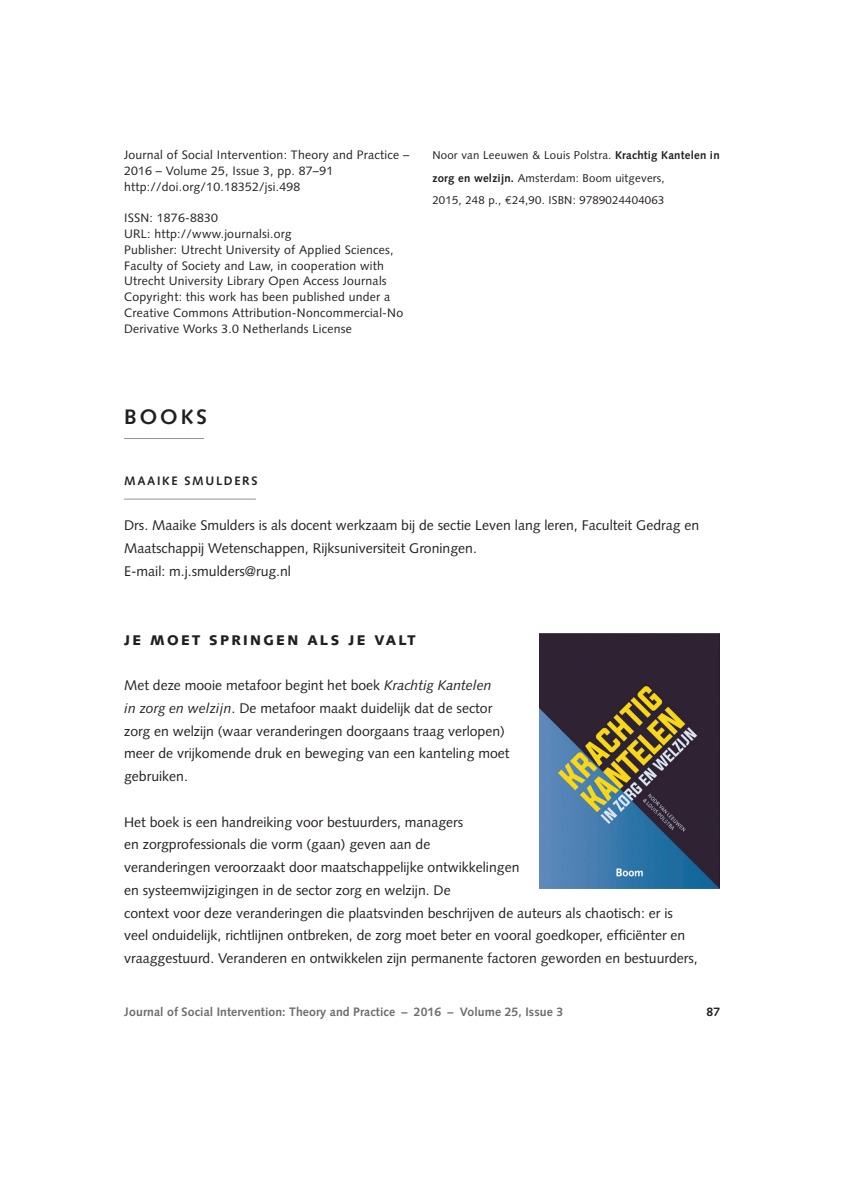
<style>
.page{position:relative;width:844px;height:1191px;background:#fff}
.page>*{position:absolute;margin:0;border:0;box-sizing:border-box;transform-origin:0 0}
.t1{font:700 21px "Syntax";color:#231f20}
.t2{font:14px/22.8px "Syntax";color:#231f20}
.t3{font:900 14px "Syntax";letter-spacing:.16em;color:#231f20}
.t4{font:12.25px/15.8px "Syntax";letter-spacing:.02em;color:#231f20}
.t5{font:700 12.25px "Syntax";letter-spacing:.005em;color:#6c6d70}
.t6{font:700 12.25px "Syntax";letter-spacing:.14em;color:#231f20}
.t7{font:11.38px/22.8px "Syntax";letter-spacing:.02em;color:#231f20}
.s1{font-weight:700}
.s2{font-family:"Euro Mono"}
.s3{font-style:italic}
</style>
<div class="page">
<hr style="left:124px;top:438px;width:80px;height:1px;background:#939598">
<hr style="left:124px;top:499px;width:132px;height:1px;background:#939598">
<img style="left:539px;top:633px;width:180px;height:256px">
<p class="t4" style="left:124px;top:147px;width:287px">Journal of Social Intervention: Theory and Practice –<br>2016 – Volume 25, Issue 3, pp. 87–91 http://doi.org/10.18352/jsi.498</p>
<p class="t4" style="left:124px;top:210px;width:280px">ISSN: 1876-8830<br>URL: http://www.journalsi.org<br>Publisher: Utrecht University of Applied Sciences, Faculty of Society and Law, in cooperation with Utrecht University Library Open Access Journals Copyright: this work has been published under a Creative Commons Attribution-Noncommercial-No Derivative Works 3.0 Netherlands License</p>
<p class="t7" style="left:432px;top:143px;width:289px">Noor van Leeuwen &amp; Louis Polstra. <span class="s1">Krachtig Kantelen in zorg en welzijn.</span> Amsterdam: Boom uitgevers,<br>2015, 248 p., <span class="s2">€</span>24,90. ISBN: 9789024404063</p>
<h1 class="t1" style="left:124px;top:405px;width:70px">Books</h1>
<p class="t6" style="left:124px;top:473px;width:134px">Maaike Smulders</p>
<p class="t2" style="left:124px;top:514px;width:576px">Drs. Maaike Smulders is als docent werkzaam bij de sectie Leven lang leren, Faculteit Gedrag en<br>Maatschappij Wetenschappen, Rijksuniversiteit Groningen.<br>E-mail: m.j.smulders@rug.nl</p>
<p class="t3" style="left:124px;top:631px;width:293px">JE MOET SPRINGEN ALS JE VALT</p>
<p class="t2" style="left:124px;top:674px;width:387px">Met deze mooie metafoor begint het boek <span class="s3">Krachtig Kantelen<br>in zorg en welzijn</span>. De metafoor maakt duidelijk dat de sector zorg en welzijn (waar veranderingen doorgaans traag verlopen) meer de vrijkomende druk en beweging van een kanteling moet gebruiken.</p>
<p class="t2" style="left:124px;top:810px;width:575px">Het boek is een handreiking voor bestuurders, managers<br>en zorgprofessionals die vorm (gaan) geven aan de<br>veranderingen veroorzaakt door maatschappelijke ontwikkelingen<br>en systeemwijzigingen in de sector zorg en welzijn. De<br>context voor deze veranderingen die plaatsvinden beschrijven de auteurs als chaotisch: er is veel onduidelijk, richtlijnen ontbreken, de zorg moet beter en vooral goedkoper, efficiënter en vraaggestuurd. Veranderen en ontwikkelen zijn permanente factoren geworden en bestuurders,</p>
<p class="t5" style="left:124px;top:1004px;width:440px">Journal of Social Intervention: Theory and Practice – 2016 – Volume 25, Issue 3</p>
<p class="t6" style="left:706px;top:1004px;width:15px">87</p>
</div>
